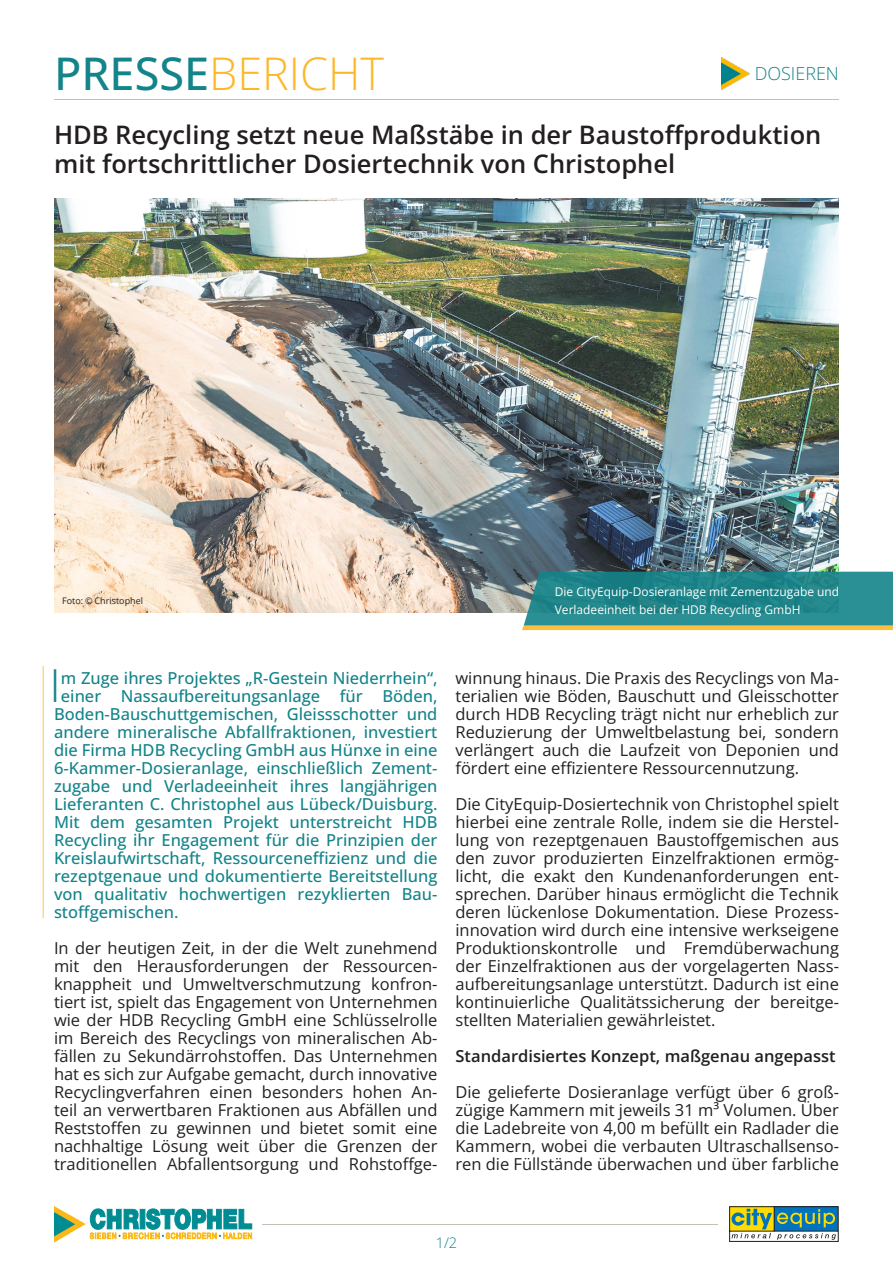
<style>
.page{position:relative;width:893px;height:1263px;background:#fff}
.page>*{position:absolute;margin:0;border:0;box-sizing:border-box;transform-origin:0 0}
.Teaser{font:300 45.45px "Open Sans";color:#13848a}
.t1{font:300 45px "Open Sans";color:#fcb828}
.Titel{font:600 25.5px/28.5px "Open Sans";color:#231f20}
.Bereiche{font:300 18px "Open Sans";color:#13848a}
.Fließtext{font:16.5px/18px "Open Sans";color:#231f20;text-align:justify}
.Teaser-2{font:500 16.5px "Open Sans";color:#13848a}
.Zwischenüberschriften{font:600 16.5px "Open Sans";color:#231f20}
.t2{font:300 14.55px "Open Sans";color:#13848a}
.Bildunterschrift{font:12px/18px "Open Sans";color:#fff}
.Foto_Copyright_schwarz{font:9px "Open Sans";color:#231f20}
.s1{font-weight:500;color:#13848a}
</style>
<div class="page">
<hr style="left:54px;top:99px;width:785px;height:1px;background:#c1c1b7">
<hr style="left:263px;top:1224px;width:455px;height:1px;background:#c1c1b7">
<svg style="left:54px;top:1206px;width:198px;height:36px"></svg>
<svg style="left:729px;top:1206px;width:110px;height:36px;background:#7ea186"></svg>
<img style="left:54px;top:198px;width:785px;height:414px">
<svg style="left:522px;top:572px;width:371px;height:58px;background:#358c87"></svg>
<hr style="left:43px;top:666px;width:1px;height:252px;background:#fed68d">
<img style="left:722px;top:58px;width:27px;height:32px">
<h2 class="t1" style="left:54px;top:43px;width:332px"><span class="s1">PRESSE</span>BERICHT</h2>
<p class="Bereiche" style="left:755px;top:61px;width:86px">DOSIEREN</p>
<p class="Titel" style="left:54px;top:120px;width:769px">HDB Recycling setzt neue Maßstäbe in der Baustoffproduktion mit fortschrittlicher Dosiertechnik von Christophel</p>
<p class="Foto_Copyright_schwarz" style="left:62px;top:594px;width:82px">Foto: © Christophel</p>
<p class="Bildunterschrift" style="left:555px;top:583px;width:286px">Die CityEquip-Dosieranlage mit Zementzugabe und<br>Verladeeinheit bei der HDB Recycling GmbH</p>
<p class="Teaser" style="left:49px;top:654px;width:13px">I</p>
<p class="Teaser-2" style="left:61px;top:667px;width:378px">m Zuge ihres Projektes „R-Gestein Niederrhein“,</p>
<p class="Teaser-2" style="left:61px;top:685px;width:378px">einer Nassaufbereitungsanlage für Böden,</p>
<p class="Teaser-2" style="left:54px;top:703px;width:385px">Boden-Bauschuttgemischen, Gleissschotter und</p>
<p class="Teaser-2" style="left:54px;top:721px;width:385px">andere mineralische Abfallfraktionen, investiert</p>
<p class="Teaser-2" style="left:54px;top:739px;width:385px">die Firma HDB Recycling GmbH aus Hünxe in eine</p>
<p class="Teaser-2" style="left:54px;top:757px;width:385px">6-Kammer-Dosieranlage, einschließlich Zement-</p>
<p class="Teaser-2" style="left:54px;top:775px;width:385px">zugabe und Verladeeinheit ihres langjährigen</p>
<p class="Teaser-2" style="left:54px;top:793px;width:385px">Lieferanten C. Christophel aus Lübeck/Duisburg.</p>
<p class="Teaser-2" style="left:54px;top:811px;width:385px">Mit dem gesamten Projekt unterstreicht HDB</p>
<p class="Teaser-2" style="left:54px;top:829px;width:385px">Recycling ihr Engagement für die Prinzipien der</p>
<p class="Teaser-2" style="left:54px;top:847px;width:385px">Kreislaufwirtschaft, Ressourceneffizienz und die</p>
<p class="Teaser-2" style="left:54px;top:865px;width:385px">rezeptgenaue und dokumentierte Bereitstellung</p>
<p class="Teaser-2" style="left:54px;top:883px;width:385px">von qualitativ hochwertigen rezyklierten Bau-</p>
<p class="Teaser-2" style="left:54px;top:901px;width:126px">stoffgemischen.</p>
<p class="Fließtext" style="left:54px;top:939px;width:385px">In der heutigen Zeit, in der die Welt zunehmend mit den Herausforderungen der Ressourcen&shy;knappheit und Umweltverschmutzung konfron&shy;tiert ist, spielt das Engagement von Unternehmen wie der HDB Recycling GmbH eine Schlüsselrolle im Bereich des Recyclings von mineralischen Ab&shy;fällen zu Sekundärrohstoffen. Das Unternehmen hat es sich zur Aufgabe gemacht, durch innovative Recyclingverfahren einen besonders hohen An&shy;teil an verwertbaren Fraktionen aus Abfällen und Reststoffen zu gewinnen und bietet somit eine nachhaltige Lösung weit über die Grenzen der traditionellen Abfallentsorgung und Rohstoffge-</p>
<p class="Fließtext" style="left:455px;top:669px;width:385px">winnung hinaus. Die Praxis des Recyclings von Ma&shy;terialien wie Böden, Bauschutt und Gleisschotter durch HDB Recycling trägt nicht nur erheblich zur Reduzierung der Umweltbelastung bei, sondern verlängert auch die Laufzeit von Deponien und fördert eine effizientere Ressourcennutzung.</p>
<p class="Fließtext" style="left:455px;top:795px;width:385px">Die CityEquip-Dosiertechnik von Christophel spielt hierbei eine zentrale Rolle, indem sie die Herstel&shy;lung von rezeptgenauen Baustoffgemischen aus den zuvor produzierten Einzelfraktionen ermög&shy;licht, die exakt den Kundenanforderungen ent&shy;sprechen. Darüber hinaus ermöglicht die Technik deren lückenlose Dokumentation. Diese Prozess&shy;innovation wird durch eine intensive werkseigene Produktionskontrolle und Fremdüberwachung der Einzelfraktionen aus der vorgelagerten Nass&shy;aufbereitungsanlage unterstützt. Dadurch ist eine kontinuierliche Qualitätssicherung der bereitge&shy;stellten Materialien gewährleistet.</p>
<p class="Zwischenüberschriften" style="left:455px;top:1045px;width:382px">Standardisiertes Konzept, maßgenau angepasst</p>
<p class="Fließtext" style="left:455px;top:1083px;width:385px">Die gelieferte Dosieranlage verfügt über 6 groß&shy;zügige Kammern mit jeweils 31 m³ Volumen. Über die Ladebreite von 4,00 m befüllt ein Radlader die Kammern, wobei die verbauten Ultraschallsenso&shy;ren die Füllstände überwachen und über farbliche</p>
<p class="t2" style="left:436px;top:1232px;width:23px">1/2</p>
</div>
